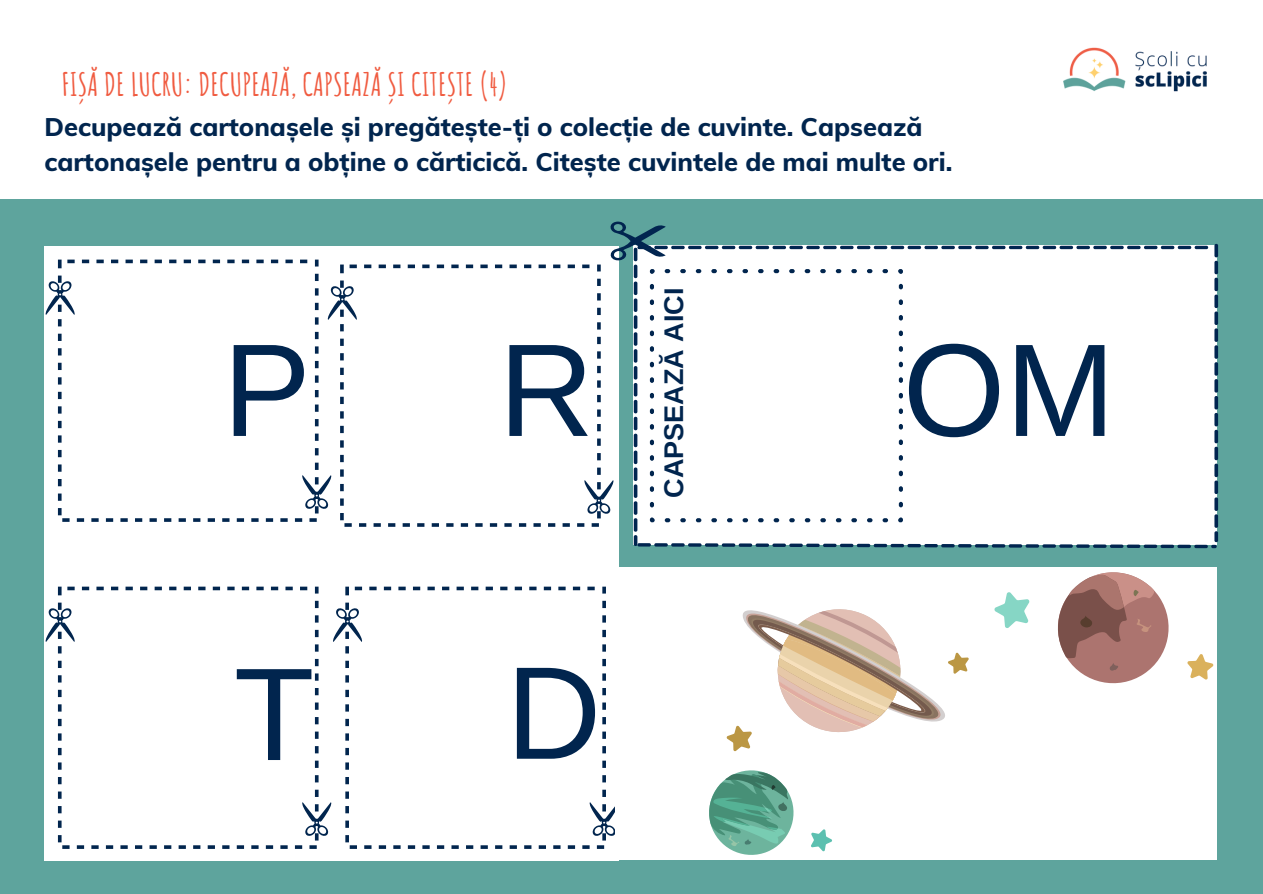
<style>
.page{position:relative;width:1263px;height:894px;background:#fff}
.page>*{position:absolute;margin:0;border:0;box-sizing:border-box;transform-origin:0 0}
.t1{font:132px "Arimo";color:#01254e}
.t2{font:700 31.5px "Amatic SC";color:#f05b40}
.t3{font:700 27px "Arimo";color:#01254e}
.t4{font:800 25.5px/34.8px "Muli";color:#01254e}
</style>
<div class="page">
<div style="left:0;top:0;width:1263px;height:893px;background:#5ea49d"></div>
<div style="left:44px;top:246px;width:575px;height:614px;background:#fff"></div>
<svg style="left:58px;top:259px;width:261px;height:262px"></svg>
<svg style="left:302px;top:475px;width:30px;height:34px"></svg>
<svg style="left:45px;top:280px;width:30px;height:35px"></svg>
<svg style="left:58px;top:586px;width:261px;height:262px"></svg>
<svg style="left:302px;top:802px;width:30px;height:34px"></svg>
<svg style="left:45px;top:607px;width:30px;height:34px"></svg>
<svg style="left:345px;top:586px;width:261px;height:262px"></svg>
<svg style="left:589px;top:802px;width:26px;height:34px"></svg>
<svg style="left:333px;top:607px;width:29px;height:34px"></svg>
<svg style="left:340px;top:264px;width:244px;height:262px"></svg>
<svg style="left:327px;top:285px;width:30px;height:35px"></svg>
<div style="left:615px;top:567px;width:602px;height:292px;background:#fff"></div>
<div style="left:0;top:0;width:1263px;height:199px;background:#fff"></div>
<img style="left:1063px;top:47px;width:144px;height:45px">
<svg style="left:1187px;top:654px;width:27px;height:25px"></svg>
<svg style="left:811px;top:829px;width:21px;height:22px"></svg>
<svg style="left:994px;top:592px;width:36px;height:36px"></svg>
<svg style="left:726px;top:609px;width:243px;height:142px"></svg>
<svg style="left:1057px;top:572px;width:112px;height:111px"></svg>
<svg style="left:709px;top:770px;width:85px;height:84px"></svg>
<svg style="left:584px;top:221px;width:634px;height:327px;background:#e6eeef"></svg>
<p class="t2" style="left:61px;top:64px;width:448px">FIȘĂ DE LUCRU: DECUPEAZĂ, CAPSEAZĂ ȘI CITEȘTE (4)</p>
<p class="t4" style="left:44px;top:109px;width:909px">Decupează cartonașele și pregătește-ți o colecție de cuvinte. Capsează cartonașele pentru a obține o cărticică. Citește cuvintele de mai multe ori.</p>
<h1 class="t1" style="left:223px;top:316px;width:89px">P</h1>
<h1 class="t1" style="left:499px;top:316px;width:97px">R</h1>
<p class="t3" style="left:659px;top:497px;width:211px;rotate:-90deg">CAPSEAZĂ AICI</p>
<h1 class="t1" style="left:234px;top:640px;width:82px">T</h1>
<h1 class="t1" style="left:506px;top:639px;width:97px">D</h1>
<h1 class="t1" style="left:903px;top:316px;width:214px">OM</h1>
</div>
